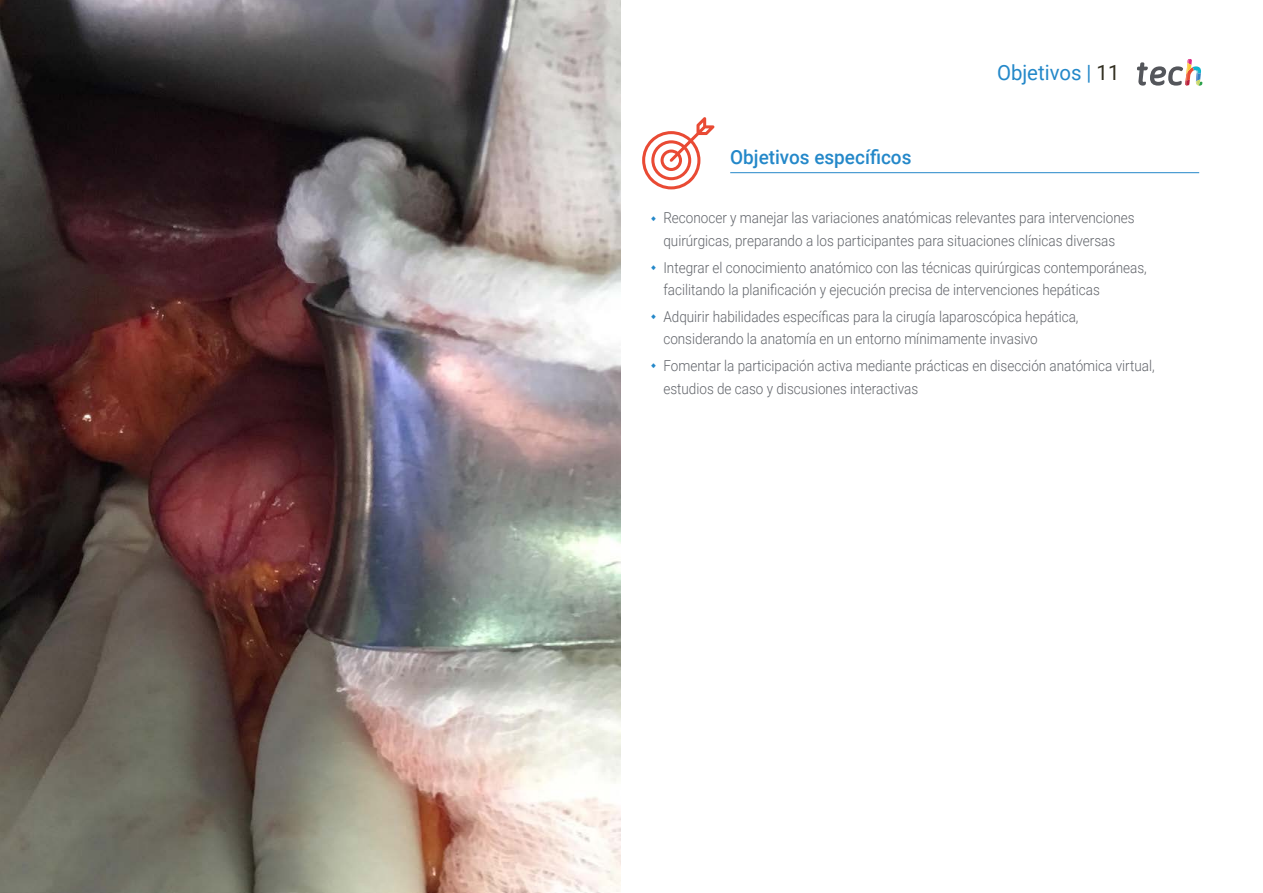
<style>
.page{position:relative;width:1263px;height:893px;background:#fff}
.page>*{position:absolute;margin:0;border:0;box-sizing:border-box;transform-origin:0 0}
.t1{font:21px "Roboto";color:#2488c9}
.t2{font:500 19.5px "Roboto";color:#2488c9}
.t3{font:300 15px/22.5px "Roboto";color:#61646a;scale:.9 1}
.s1{color:#312e20}
</style>
<div class="page">
<hr style="left:730px;top:172px;width:469px;height:1px;background:#2488c9">
<svg style="left:642px;top:117px;width:72px;height:72px"></svg>
<img style="left:0;top:0;width:621px;height:893px">
<svg style="left:1137px;top:59px;width:65px;height:27px"></svg>
<h2 class="t2" style="left:730px;top:144px;width:183px">Objetivos específicos</h2>
<h1 class="t1" style="left:997px;top:57px;width:124px">Objetivos | <span class="s1">11</span></h1>
<p class="t3" style="left:663px;top:206px;width:525px">Reconocer y manejar las variaciones anatómicas relevantes para intervenciones quirúrgicas, preparando a los participantes para situaciones clínicas diversas</p>
<p class="t3" style="left:663px;top:255px;width:539px">Integrar el conocimiento anatómico con las técnicas quirúrgicas contemporáneas, facilitando la planificación y ejecución precisa de intervenciones hepáticas</p>
<p class="t3" style="left:663px;top:305px;width:463px">Adquirir habilidades específicas para la cirugía laparoscópica hepática, considerando la anatomía en un entorno mínimamente invasivo</p>
<p class="t3" style="left:663px;top:354px;width:547px">Fomentar la participación activa mediante prácticas en disección anatómica virtual, estudios de caso y discusiones interactivas</p>
</div>
